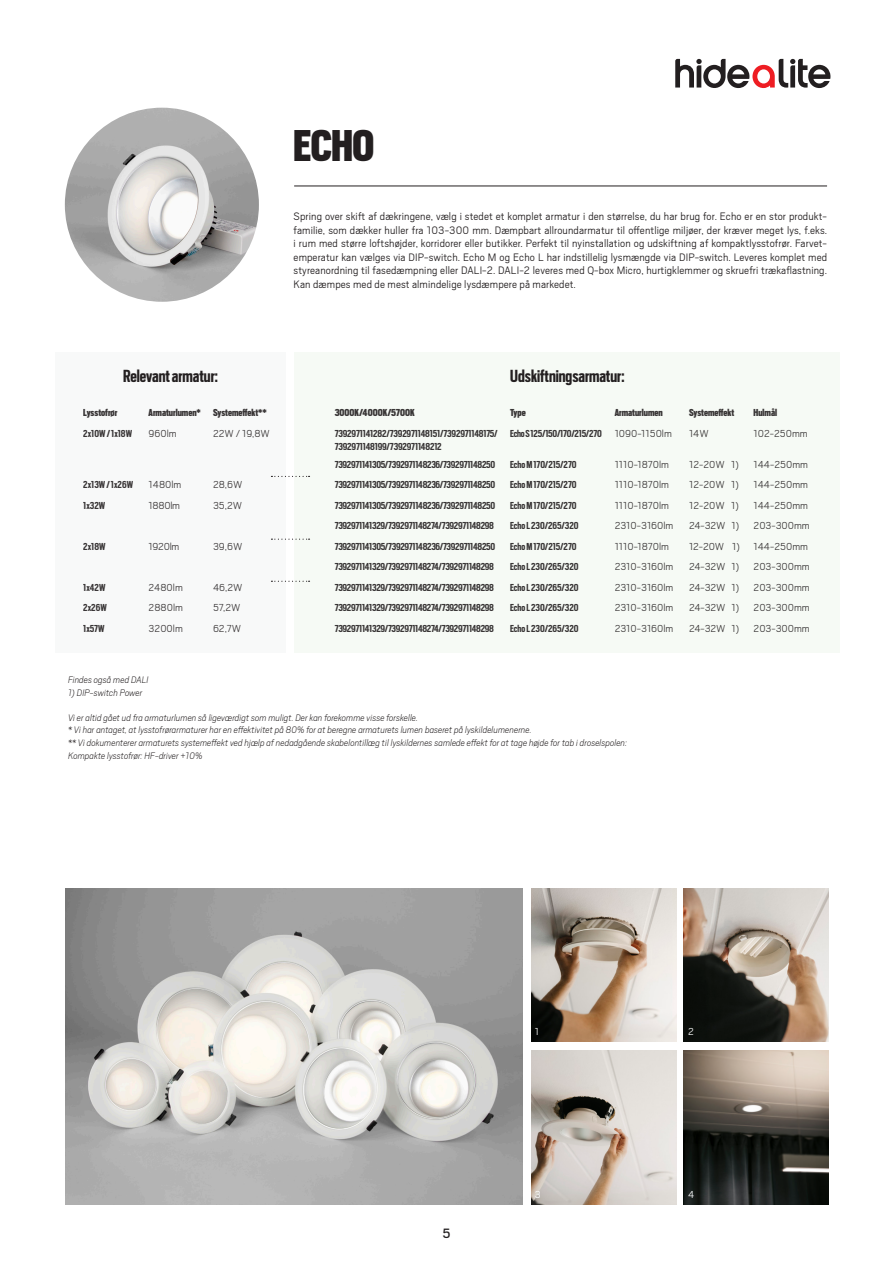
<style>
.page{position:relative;width:893px;height:1263px;background:#fff}
.page>*{position:absolute;margin:0;border:0;box-sizing:border-box;transform-origin:0 0}
.t1{font:900 49.5px "Scout Cond";color:#231f20}
.t2{font:700 19.5px "Scout Cond";color:#231f20}
.t3{font:15px "Scout";color:#231f20}
.USP-bullets{font:300 12px/13.5px "Scout";letter-spacing:.01em;color:#231f20;text-align:justify}
.t4{font:700 11.25px/13.5px "Scout Cond";letter-spacing:-.025em;color:#231f20}
.t5{font:300 11.25px "Scout";color:#231f20}
.t6{font:700 11.25px "Scout Cond";color:#231f20}
.t7{font:900 11.25px "Scout Cond";color:#231f20}
.t8{font:700 11.25px "Scout Cond";letter-spacing:-.005em;color:#231f20}
.t9{font:300 11.25px "Scout";color:#fff}
.t10{font:italic 200 10.5px/12.6px "Scout";color:#231f20}
.s1{font-family:"Scout";font-weight:300}
</style>
<div class="page">
<hr style="left:294px;top:186px;width:533px;height:1px;background:#231f20">
<img style="left:65px;top:108px;width:194px;height:194px;border-radius:97px">
<svg style="left:675px;top:59px;width:155px;height:29px"></svg>
<img style="left:531px;top:889px;width:145px;height:153px">
<img style="left:683px;top:889px;width:145px;height:153px">
<img style="left:531px;top:1051px;width:145px;height:153px">
<img style="left:683px;top:1051px;width:145px;height:153px">
<img style="left:66px;top:889px;width:456px;height:315px">
<div style="left:55px;top:352px;width:231px;height:301px;background:#f2f3f4"></div>
<div style="left:295px;top:352px;width:545px;height:301px;background:#f3f9f2"></div>
<svg style="left:271px;top:476px;width:39px;height:1px"></svg>
<svg style="left:271px;top:539px;width:39px;height:1px"></svg>
<svg style="left:271px;top:581px;width:39px;height:1px"></svg>
<p class="t1" style="left:294px;top:114px;width:82px">ECHO</p>
<p class="USP-bullets" style="left:294px;top:209px;width:535px">Spring over skift af dækringene, vælg i stedet et komplet armatur i den størrelse, du har brug for. Echo er en stor produkt&shy;familie, som dækker huller fra 103-300 mm. Dæmpbart allroundarmatur til offentlige miljøer, der kræver meget lys, f.eks. i rum med større loftshøjder, korridorer eller butikker. Perfekt til nyinstallation og udskiftning af kompaktlysstofrør. Farvet&shy;emperatur kan vælges via DIP-switch. Echo M og Echo L har indstillelig lysmængde via DIP-switch. Leveres komplet med styreanordning til fasedæmpning eller DALI-2. DALI-2 leveres med Q-box Micro, hurtigklemmer og skruefri trækaflastning.<br>Kan dæmpes med de mest almindelige lysdæmpere på markedet.</p>
<p class="t2" style="left:123px;top:363px;width:96px">Relevant armatur:</p>
<p class="t2" style="left:510px;top:363px;width:116px">Udskiftningsarmatur:</p>
<p class="t7" style="left:83px;top:406px;width:36px">Lysstofrør</p>
<p class="t7" style="left:149px;top:406px;width:120px">Armaturlumen* Systemeffekt**</p>
<p class="t7" style="left:335px;top:406px;width:81px">3000K/4000K/5700K</p>
<p class="t7" style="left:510px;top:406px;width:17px">Type</p>
<p class="t7" style="left:615px;top:406px;width:49px">Armaturlumen</p>
<p class="t7" style="left:689px;top:406px;width:47px">Systemeffekt</p>
<p class="t7" style="left:753px;top:406px;width:25px">Hulmål</p>
<p class="t6" style="left:83px;top:426px;width:50px">2x10W / 1x18W</p>
<p class="t5" style="left:149px;top:426px;width:30px">960lm</p>
<p class="t5" style="left:213px;top:426px;width:59px">22W / 19,8W</p>
<p class="t4" style="left:335px;top:426px;width:164px">7392971141282/7392971148151/7392971148175/<br>7392971148199/7392971148212</p>
<p class="t4" style="left:510px;top:426px;width:163px">Echo S 125/150/170/215/270 <span class="s1">1090-1150lm</span></p>
<p class="t5" style="left:689px;top:426px;width:21px">14W</p>
<p class="t5" style="left:753px;top:426px;width:56px">102-250mm</p>
<p class="t4" style="left:335px;top:457px;width:162px">7392971141305/7392971148236/7392971148250</p>
<p class="t8" style="left:510px;top:457px;width:68px">Echo M 170/215/270</p>
<p class="t5" style="left:615px;top:457px;width:56px">1110-1870lm</p>
<p class="t5" style="left:689px;top:457px;width:51px">12-20W 1)</p>
<p class="t5" style="left:753px;top:457px;width:56px">144-250mm</p>
<p class="t6" style="left:83px;top:478px;width:51px">2x13W / 1x26W</p>
<p class="t5" style="left:149px;top:478px;width:34px">1480lm</p>
<p class="t5" style="left:213px;top:478px;width:31px">28,6W</p>
<p class="t4" style="left:335px;top:478px;width:162px">7392971141305/7392971148236/7392971148250</p>
<p class="t8" style="left:510px;top:478px;width:68px">Echo M 170/215/270</p>
<p class="t5" style="left:615px;top:478px;width:56px">1110-1870lm</p>
<p class="t5" style="left:689px;top:478px;width:51px">12-20W 1)</p>
<p class="t5" style="left:753px;top:478px;width:56px">144-250mm</p>
<p class="t4" style="left:83px;top:498px;width:24px">1x32W</p>
<p class="t5" style="left:149px;top:498px;width:33px">1880lm</p>
<p class="t5" style="left:213px;top:498px;width:31px">35,2W</p>
<p class="t4" style="left:335px;top:498px;width:162px">7392971141305/7392971148236/7392971148250</p>
<p class="t8" style="left:510px;top:498px;width:68px">Echo M 170/215/270</p>
<p class="t5" style="left:615px;top:498px;width:56px">1110-1870lm</p>
<p class="t5" style="left:689px;top:498px;width:51px">12-20W 1)</p>
<p class="t5" style="left:753px;top:498px;width:56px">144-250mm</p>
<p class="t4" style="left:335px;top:518px;width:161px">7392971141329/7392971148274/7392971148298</p>
<p class="t6" style="left:510px;top:518px;width:70px">Echo L 230/265/320</p>
<p class="t5" style="left:615px;top:518px;width:60px">2310-3160lm</p>
<p class="t5" style="left:689px;top:518px;width:52px">24-32W 1)</p>
<p class="t5" style="left:753px;top:518px;width:58px">203-300mm</p>
<p class="t4" style="left:83px;top:539px;width:24px">2x18W</p>
<p class="t5" style="left:149px;top:539px;width:32px">1920lm</p>
<p class="t5" style="left:213px;top:539px;width:31px">39,6W</p>
<p class="t4" style="left:335px;top:539px;width:162px">7392971141305/7392971148236/7392971148250</p>
<p class="t8" style="left:510px;top:539px;width:68px">Echo M 170/215/270</p>
<p class="t5" style="left:615px;top:539px;width:56px">1110-1870lm</p>
<p class="t5" style="left:689px;top:539px;width:120px">12-20W 1) 144-250mm</p>
<p class="t4" style="left:335px;top:559px;width:161px">7392971141329/7392971148274/7392971148298</p>
<p class="t6" style="left:510px;top:559px;width:70px">Echo L 230/265/320</p>
<p class="t5" style="left:615px;top:559px;width:60px">2310-3160lm</p>
<p class="t5" style="left:689px;top:559px;width:52px">24-32W 1)</p>
<p class="t5" style="left:753px;top:559px;width:58px">203-300mm</p>
<p class="t4" style="left:83px;top:580px;width:24px">1x42W</p>
<p class="t5" style="left:149px;top:580px;width:36px">2480lm</p>
<p class="t5" style="left:213px;top:580px;width:31px">46,2W</p>
<p class="t4" style="left:335px;top:580px;width:161px">7392971141329/7392971148274/7392971148298</p>
<p class="t6" style="left:510px;top:580px;width:70px">Echo L 230/265/320</p>
<p class="t5" style="left:615px;top:580px;width:60px">2310-3160lm</p>
<p class="t5" style="left:689px;top:580px;width:52px">24-32W 1)</p>
<p class="t5" style="left:753px;top:580px;width:58px">203-300mm</p>
<p class="t4" style="left:83px;top:600px;width:25px">2x26W</p>
<p class="t5" style="left:149px;top:600px;width:36px">2880lm</p>
<p class="t5" style="left:213px;top:600px;width:29px">57,2W</p>
<p class="t4" style="left:335px;top:600px;width:161px">7392971141329/7392971148274/7392971148298</p>
<p class="t6" style="left:510px;top:600px;width:70px">Echo L 230/265/320</p>
<p class="t5" style="left:615px;top:600px;width:60px">2310-3160lm</p>
<p class="t5" style="left:689px;top:600px;width:52px">24-32W 1)</p>
<p class="t5" style="left:753px;top:600px;width:58px">203-300mm</p>
<p class="t4" style="left:83px;top:621px;width:23px">1x57W</p>
<p class="t5" style="left:149px;top:621px;width:36px">3200lm</p>
<p class="t5" style="left:213px;top:621px;width:30px">62,7W</p>
<p class="t4" style="left:335px;top:621px;width:161px">7392971141329/7392971148274/7392971148298</p>
<p class="t6" style="left:510px;top:621px;width:70px">Echo L 230/265/320</p>
<p class="t5" style="left:615px;top:621px;width:60px">2310-3160lm</p>
<p class="t5" style="left:689px;top:621px;width:52px">24-32W 1)</p>
<p class="t5" style="left:753px;top:621px;width:58px">203-300mm</p>
<p class="t10" style="left:68px;top:673px;width:82px">Findes også med DALI</p>
<p class="t10" style="left:68px;top:685px;width:76px">1) DIP-switch Power</p>
<p class="t10" style="left:68px;top:711px;width:561px">Vi er altid gået ud fra armaturlumen så ligeværdigt som muligt. Der kan forekomme visse forskelle.<br>* Vi har antaget, at lysstofrørarmaturer har en effektivitet på 80% for at beregne armaturets lumen baseret på lyskildelumenerne.<br>** Vi dokumenterer armaturets systemeffekt ved hjælp af nedadgående skabelontillæg til lyskildernes samlede effekt for at tage højde for tab i droselspolen:<br>Kompakte lysstofrør: HF-driver +10%</p>
<p class="t3" style="left:442px;top:1223px;width:10px">5</p>
<p class="t9" style="left:535px;top:1024px;width:6px">1</p>
<p class="t9" style="left:535px;top:1187px;width:7px">3</p>
<p class="t9" style="left:688px;top:1024px;width:7px">2</p>
<p class="t9" style="left:688px;top:1187px;width:8px">4</p>
</div>
